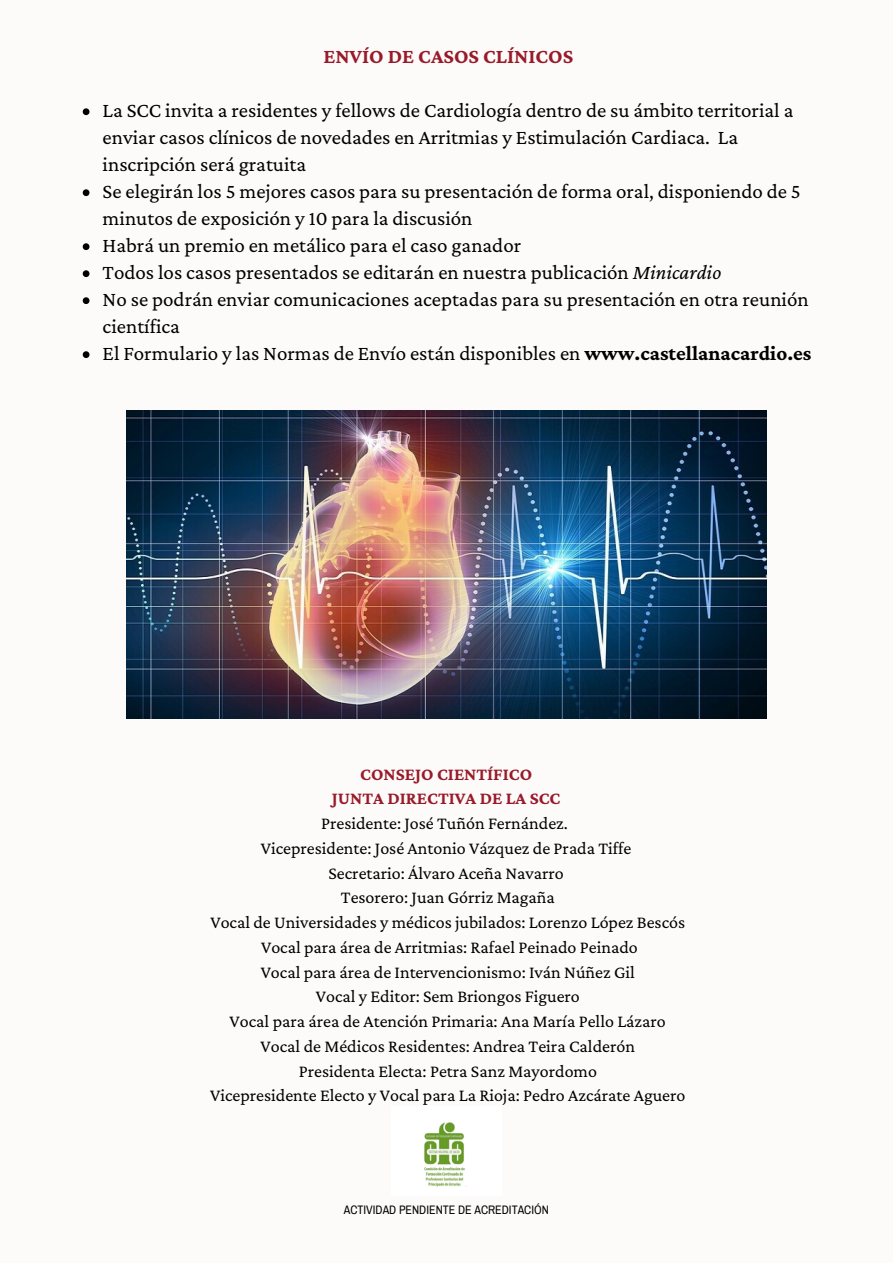
<style>
.page{position:relative;width:893px;height:1264px;background:#fff}
.page>*{position:absolute;margin:0;border:0;box-sizing:border-box;transform-origin:0 0}
.t1{font:21px/27px "Crimson Pro";color:#000}
.t2{font:700 21px "Crimson Pro";color:#991a29}
.t3{font:18px/24.8px "Crimson Pro";color:#000;text-align:center}
.t4{font:700 18px/24.8px "Crimson Pro";color:#991a29;text-align:center}
.t5{font:12px "Archivo Narrow";color:#000}
.s1{font-style:italic}
.s2{font-weight:700}
</style>
<div class="page">
<div style="left:0;top:0;width:892px;height:1262px;background:#fdfbfa"></div>
<img style="left:424px;top:1122px;width:43px;height:65px">
<svg style="left:83px;top:108px;width:6px;height:7px"></svg>
<svg style="left:83px;top:189px;width:6px;height:7px"></svg>
<svg style="left:83px;top:243px;width:6px;height:7px"></svg>
<svg style="left:83px;top:270px;width:6px;height:7px"></svg>
<svg style="left:83px;top:297px;width:6px;height:7px"></svg>
<svg style="left:83px;top:351px;width:6px;height:7px"></svg>
<img style="left:127px;top:410px;width:639px;height:308px">
<p class="t2" style="left:323px;top:45px;width:251px">ENVÍO DE CASOS CLÍNICOS</p>
<p class="t1" style="left:103px;top:97px;width:710px">La SCC invita a residentes y fellows de Cardiología dentro de su ámbito territorial a enviar casos clínicos de novedades en Arritmias y Estimulación Cardiaca. La inscripción será gratuita<br>Se elegirán los 5 mejores casos para su presentación de forma oral, disponiendo de 5 minutos de exposición y 10 para la discusión<br>Habrá un premio en metálico para el caso ganador<br>Todos los casos presentados se editarán en nuestra publicación <span class="s1">Minicardio<br></span>No se podrán enviar comunicaciones aceptadas para su presentación en otra reunión científica<br>El Formulario y las Normas de Envío están disponibles en <span class="s2">www.castellanacardio.es</span></p>
<p class="t4" style="left:332px;top:761px;width:230px">CONSEJO CIENTÍFICO<br>JUNTA DIRECTIVA DE LA SCC</p>
<p class="t3" style="left:210px;top:810px;width:477px">Presidente: José Tuñón Fernández.<br>Vicepresidente: José Antonio Vázquez de Prada Tiffe<br>Secretario: Álvaro Aceña Navarro<br>Tesorero: Juan Górriz Magaña<br>Vocal de Universidades y médicos jubilados: Lorenzo López Bescós Vocal para área de Arritmias: Rafael Peinado Peinado<br>Vocal para área de Intervencionismo: Iván Núñez Gil<br>Vocal y Editor: Sem Briongos Figuero<br>Vocal para área de Atención Primaria: Ana María Pello Lázaro Vocal de Médicos Residentes: Andrea Teira Calderón<br>Presidenta Electa: Petra Sanz Mayordomo<br>Vicepresidente Electo y Vocal para La Rioja: Pedro Azcárate Aguero</p>
<p class="t5" style="left:344px;top:1203px;width:206px">ACTIVIDAD PENDIENTE DE ACREDITACIÓN</p>
</div>
